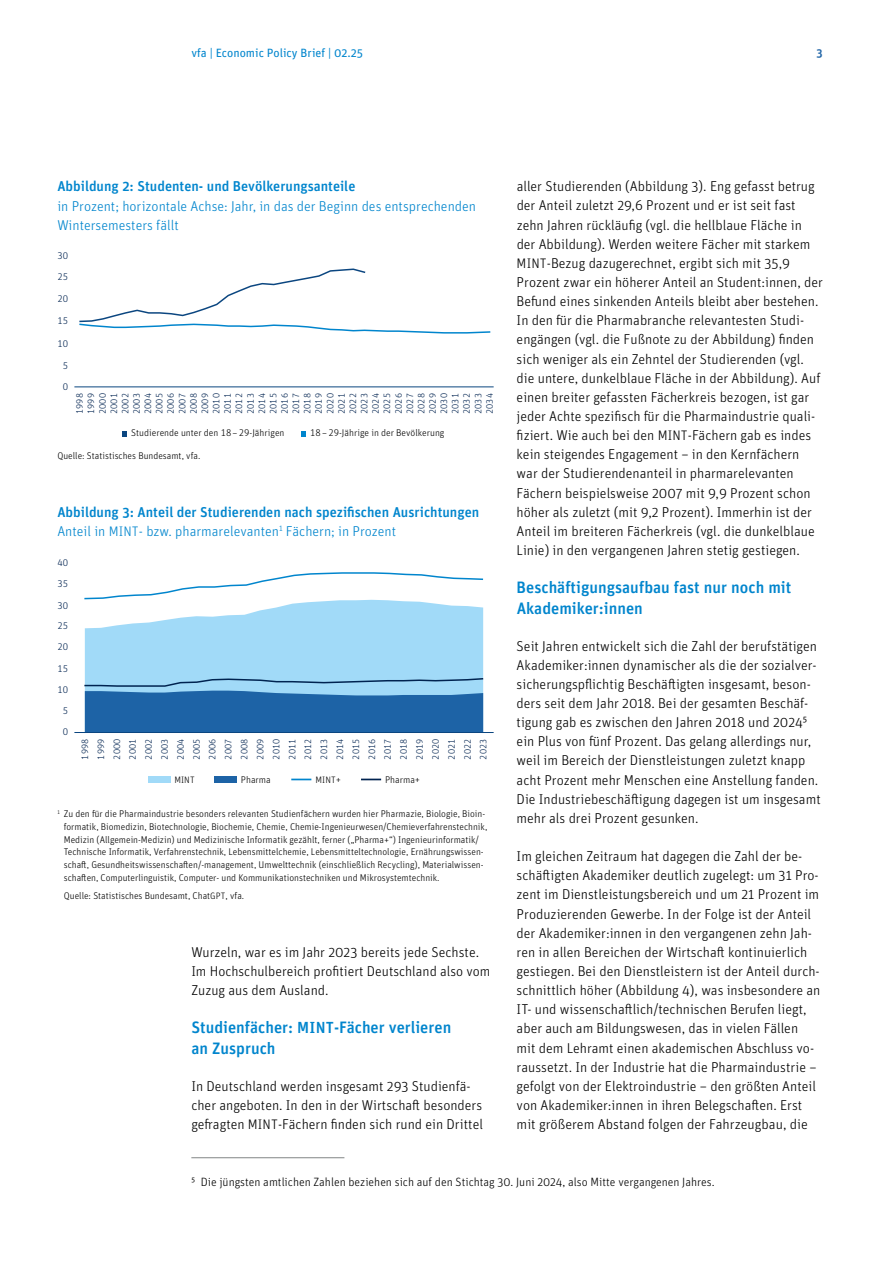
<style>
.page{position:relative;width:893px;height:1263px;background:#fff}
.page>*{position:absolute;margin:0;border:0;box-sizing:border-box;transform-origin:0 0}
.t1{font:500 16.5px/21px "Unit Pro";color:#0085cd}
.t2{font:300 14.25px/19.2px "Unit Pro";color:#000}
.t3{font:500 14.25px/19.2px "Unit Pro";color:#0085cd}
.t4{font:300 14.25px/19.2px "Unit Pro";color:#0085cd}
.t5{font:300 12px "Unit Pro";color:#000}
.t6{font:12px "Unit Pro";color:#0085cd}
.t7{font:500 12px "Unit Pro";color:#1d63a6}
.t8{font:300 9.75px/12.8px "Unit Pro";color:#000}
.t9{font:300 9.75px/20.9px "Unit Pro";letter-spacing:.005em;color:#002350}
.t10{font:300 9.3px/11.4px "Unit Pro";letter-spacing:.005em;color:#002350;text-align:justify}
.t11{font:300 9.3px "Unit Pro";letter-spacing:.01em;color:#000}
.s1{font-weight:300}
.s2{font-weight:300;font-size:13.8px}
.s3{font-size:9.75px}
.s4{font-size:9.3px}
.s5{font-size:16.05px}
.s6{font-size:13.8px}
</style>
<div class="page">
<hr style="left:191px;top:1157px;width:153px;height:1px;background:#818586">
<svg style="left:79px;top:268px;width:412px;height:66px"></svg>
<hr style="left:74px;top:386px;width:420px;height:1px;background:#0b4680">
<svg style="left:123px;top:431px;width:4px;height:5px"></svg>
<svg style="left:302px;top:431px;width:4px;height:5px"></svg>
<svg style="left:84px;top:572px;width:400px;height:28px"></svg>
<svg style="left:85px;top:600px;width:398px;height:77px;fill:#a1daf8"></svg>
<svg style="left:84px;top:677px;width:400px;height:55px"></svg>
<div style="left:148px;top:776px;width:22px;height:7px;background:#a1daf8"></div>
<div style="left:214px;top:776px;width:23px;height:7px;background:#1d63a6"></div>
<svg style="left:291px;top:779px;width:20px;height:1px"></svg>
<svg style="left:361px;top:779px;width:20px;height:1px"></svg>
<hr style="left:74px;top:732px;width:420px;height:1px;background:#0b4680">
<p class="t6" style="left:191px;top:45px;width:173px">vfa | Economic Policy Brief | 02.25</p>
<p class="t7" style="left:817px;top:45px;width:8px">3</p>
<p class="t3" style="left:57px;top:176px;width:299px">Abbildung 2: Studenten- und Bevölkerungsanteile</p>
<p class="t4" style="left:57px;top:196px;width:420px">in Prozent; horizontale Achse: Jahr, in das der Beginn des entsprechenden<br>Wintersemesters fällt</p>
<p class="t9" style="left:57px;top:245px;width:12px">30<br>25</p>
<p class="t9" style="left:57px;top:288px;width:12px">20</p>
<p class="t9" style="left:57px;top:310px;width:12px">15</p>
<p class="t9" style="left:57px;top:333px;width:12px">10</p>
<p class="t9" style="left:63px;top:355px;width:7px">5</p>
<p class="t9" style="left:63px;top:376px;width:7px">0</p>
<p class="t10" style="left:74px;top:414px;width:22px;rotate:-90deg">1998<br>1999<br>2000<br>2001<br>2002<br>2003<br>2004<br>2005<br>2006<br>2007<br>2008<br>2009<br>2010<br>2011<br>2012<br>2013<br>2014<br>2015<br>2016<br>2017<br>2018<br>2019<br>2020<br>2021<br>2022<br>2023<br>2024<br>2025<br>2026<br>2027<br>2028<br>2029<br>2030<br>2031<br>2032<br>2033<br>2034</p>
<p class="t8" style="left:131px;top:426px;width:155px">Studierende unter den 18–29-Jährigen</p>
<p class="t8" style="left:310px;top:426px;width:136px">18–29-Jährige in der Bevölkerung</p>
<p class="t8" style="left:57px;top:449px;width:145px">Quelle: Statistisches Bundesamt, vfa.</p>
<p class="t3" style="left:57px;top:501px;width:423px">Abbildung 3: Anteil der Studierenden nach spezifischen Ausrichtungen<br><span class="s1">Anteil in</span> <span class="s2">MINT</span><span class="s1">- bzw. pharmarelevanten</span><sup>1</sup> <span class="s1">Fächern; in Prozent</span></p>
<p class="t9" style="left:57px;top:552px;width:12px">40</p>
<p class="t9" style="left:57px;top:573px;width:12px">35</p>
<p class="t9" style="left:57px;top:594px;width:12px">30</p>
<p class="t9" style="left:57px;top:615px;width:12px">25</p>
<p class="t9" style="left:57px;top:636px;width:12px">20</p>
<p class="t9" style="left:57px;top:657px;width:12px">15</p>
<p class="t9" style="left:57px;top:679px;width:12px">10</p>
<p class="t9" style="left:63px;top:700px;width:7px">5</p>
<p class="t9" style="left:63px;top:721px;width:7px">0</p>
<p class="t10" style="left:77px;top:759px;width:22px;line-height:15.9px;rotate:-90deg">1998<br>1999<br>2000<br>2001<br>2002<br>2003<br>2004<br>2005<br>2006<br>2007<br>2008<br>2009<br>2010<br>2011<br>2012<br>2013<br>2014<br>2015<br>2016<br>2017<br>2018<br>2019<br>2020<br>2021<br>2022<br>2023</p>
<p class="t11" style="left:174px;top:773px;width:22px">MINT</p>
<p class="t8" style="left:241px;top:773px;width:31px">Pharma</p>
<p class="t11" style="left:315px;top:773px;width:27px">MINT<span class="s3">+</span></p>
<p class="t8" style="left:385px;top:773px;width:37px">Pharma+</p>
<p class="t8" style="left:64px;top:807px;width:425px;text-indent:-6px"><sup>1</sup> Zu den für die Pharmaindustrie besonders relevanten Studienfächern wurden hier Pharmazie, Biologie, Bioin&shy;formatik, Biomedizin, Biotechnologie, Biochemie, Chemie, Chemie-Ingenieurwesen/Chemieverfahrenstechnik, Medizin (Allgemein-Medizin) und Medizinische Informatik gezählt, ferner („Pharma+“) Ingenieurinformatik/ Technische Informatik, Verfahrenstechnik, Lebensmittelchemie, Lebensmitteltechnologie, Ernährungswissen&shy;schaft, Gesundheitswissenschaften/-management, Umwelttechnik (einschließlich Recycling), Materialwissen&shy;schaften, Computerlinguistik, Computer- und Kommunikationstechniken und Mikrosystemtechnik.</p>
<p class="t8" style="left:64px;top:889px;width:182px">Quelle: Statistisches Bundesamt, Chat<span class="s4">GPT</span>, vfa.</p>
<p class="t2" style="left:191px;top:942px;width:300px">Wurzeln, war es im Jahr 2023 bereits jede Sechste.<br>Im Hochschulbereich profitiert Deutschland also vom<br>Zuzug aus dem Ausland.</p>
<p class="t1" style="left:191px;top:1016px;width:261px">Studienfächer: <span class="s5">MINT</span>-Fächer verlieren an Zuspruch</p>
<p class="t2" style="left:191px;top:1076px;width:293px">In Deutschland werden insgesamt 293 Studienfä&shy;cher angeboten. In den in der Wirtschaft besonders gefragten <span class="s6">MINT</span>-Fächern finden sich rund ein Drittel</p>
<p class="t2" style="left:517px;top:176px;width:308px">aller Studierenden (Abbildung 3). Eng gefasst betrug der Anteil zuletzt 29,6 Prozent und er ist seit fast zehn Jahren rückläufig (vgl. die hellblaue Fläche in der Abbildung). Werden weitere Fächer mit starkem <span class="s6">MINT</span>-Bezug dazugerechnet, ergibt sich mit 35,9<br>Prozent zwar ein höherer Anteil an Student:innen, der Befund eines sinkenden Anteils bleibt aber bestehen.<br>In den für die Pharmabranche relevantesten Studi&shy;engängen (vgl. die Fußnote zu der Abbildung) finden sich weniger als ein Zehntel der Studierenden (vgl. die untere, dunkelblaue Fläche in der Abbildung). Auf einen breiter gefassten Fächerkreis bezogen, ist gar jeder Achte spezifisch für die Pharmaindustrie quali&shy;fiziert. Wie auch bei den <span class="s6">MINT</span>-Fächern gab es indes kein steigendes Engagement – in den Kernfächern war der Studierendenanteil in pharmarelevanten Fächern beispielsweise 2007 mit 9,9 Prozent schon höher als zuletzt (mit 9,2 Prozent). Immerhin ist der Anteil im breiteren Fächerkreis (vgl. die dunkelblaue Linie) in den vergangenen Jahren stetig gestiegen.</p>
<p class="t1" style="left:517px;top:576px;width:276px">Beschäftigungsaufbau fast nur noch mit<br>Akademiker:innen</p>
<p class="t2" style="left:517px;top:636px;width:306px">Seit Jahren entwickelt sich die Zahl der berufstätigen Akademiker:innen dynamischer als die der sozialver&shy;sicherungspflichtig Beschäftigten insgesamt, beson&shy;ders seit dem Jahr 2018. Bei der gesamten Beschäf&shy;tigung gab es zwischen den Jahren 2018 und 2024<sup>5 </sup>ein Plus von fünf Prozent. Das gelang allerdings nur, weil im Bereich der Dienstleistungen zuletzt knapp acht Prozent mehr Menschen eine Anstellung fanden.<br>Die Industriebeschäftigung dagegen ist um insgesamt mehr als drei Prozent gesunken.</p>
<p class="t2" style="left:517px;top:846px;width:305px">Im gleichen Zeitraum hat dagegen die Zahl der be&shy;schäftigten Akademiker deutlich zugelegt: um 31 Pro&shy;zent im Dienstleistungsbereich und um 21 Prozent im Produzierenden Gewerbe. In der Folge ist der Anteil der Akademiker:innen in den vergangenen zehn Jah&shy;ren in allen Bereichen der Wirtschaft kontinuierlich gestiegen. Bei den Dienstleistern ist der Anteil durch&shy;schnittlich höher (Abbildung 4), was insbesondere an IT- und wissenschaftlich/technischen Berufen liegt, aber auch am Bildungswesen, das in vielen Fällen mit dem Lehramt einen akademischen Abschluss vo&shy;raussetzt. In der Industrie hat die Pharmaindustrie – gefolgt von der Elektroindustrie – den größten Anteil von Akademiker:innen in ihren Belegschaften. Erst mit größerem Abstand folgen der Fahrzeugbau, die</p>
<p class="t5" style="left:191px;top:1174px;width:525px"><sup>5</sup> Die jüngsten amtlichen Zahlen beziehen sich auf den Stichtag 30. Juni 2024, also Mitte vergangenen Jahres.</p>
</div>
